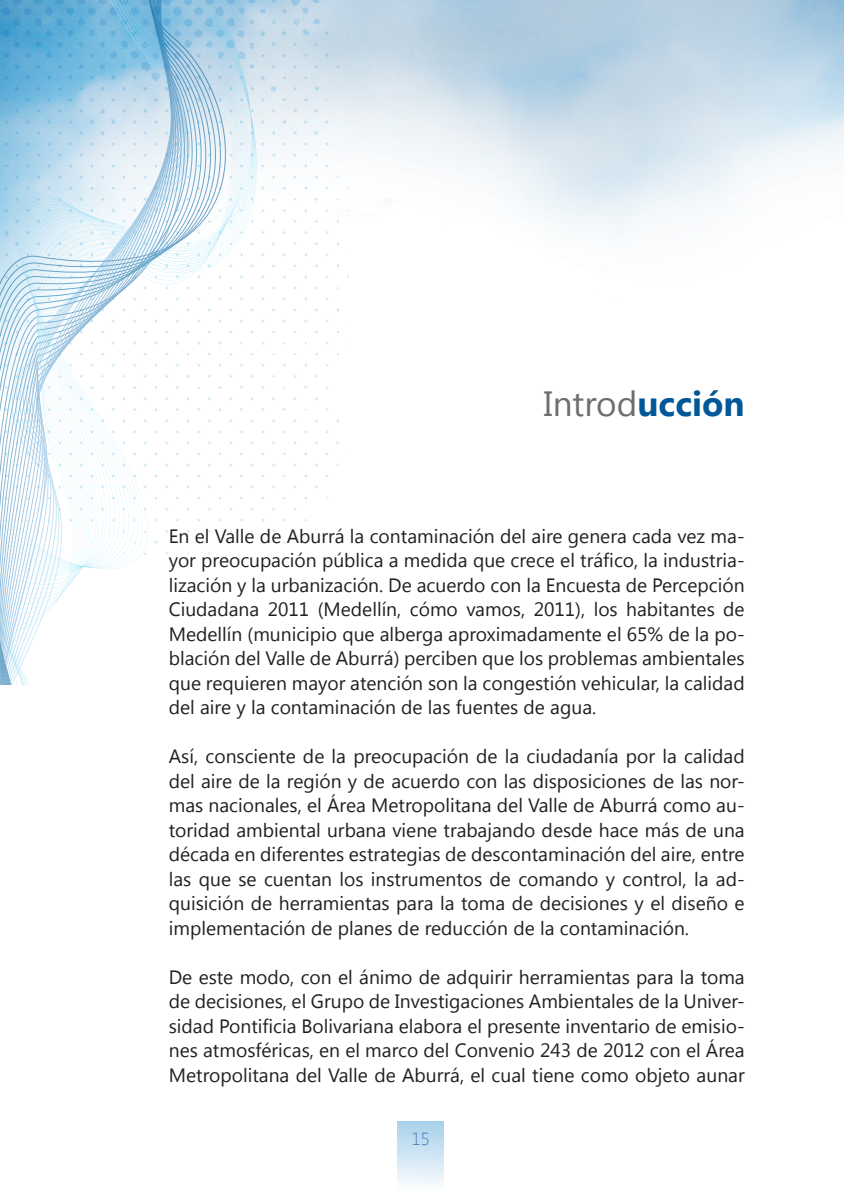
<style>
.page{position:relative;width:844px;height:1191px;background:#fff}
.page>*{position:absolute;margin:0;border:0;box-sizing:border-box;transform-origin:0 0}
.titulos_1{font:35px "Segoe UI";color:#6c6d70}
.texto_corrido{font:19.25px/24.5px "Segoe UI";color:#231f20;text-align:justify}
.t1{font:300 17.5px "Segoe UI";color:#4478b1}
.s1{font-weight:700;color:#015899}
</style>
<div class="page">
<svg style="left:293px;top:131px;width:4px;height:3px"></svg>
<svg style="left:313px;top:131px;width:5px;height:4px"></svg>
<svg style="left:303px;top:120px;width:4px;height:4px"></svg>
<svg style="left:282px;top:120px;width:4px;height:3px"></svg>
<svg style="left:304px;top:98px;width:4px;height:3px"></svg>
<svg style="left:282px;top:98px;width:4px;height:3px"></svg>
<svg style="left:293px;top:65px;width:4px;height:3px"></svg>
<svg style="left:304px;top:54px;width:4px;height:3px"></svg>
<svg style="left:313px;top:109px;width:5px;height:4px"></svg>
<svg style="left:293px;top:108px;width:4px;height:4px"></svg>
<svg style="left:315px;top:86px;width:5px;height:5px"></svg>
<svg style="left:272px;top:86px;width:4px;height:6px"></svg>
<svg style="left:314px;top:43px;width:4px;height:4px"></svg>
<svg style="left:325px;top:32px;width:4px;height:3px"></svg>
<svg style="left:272px;top:0;width:48px;height:37px;background:#c1d7e8"></svg>
<div style="left:397px;top:1121px;width:46px;height:70px;background:linear-gradient(to bottom,#a7d0eb,#fbfdfe)"></div>
<svg style="left:0;top:0;width:272px;height:544px"></svg>
<svg style="left:0;top:14px;width:257px;height:671px"></svg>
<p class="titulos_1" style="left:543px;top:379px;width:203px">Introd<span class="s1">ucción</span></p>
<p class="texto_corrido" style="left:169px;top:522px;width:577px">En el Valle de Aburrá la contaminación del aire genera cada vez ma&shy;yor preocupación pública a medida que crece el tráfico, la industria&shy;lización y la urbanización. De acuerdo con la Encuesta de Percepción Ciudadana 2011 (Medellín, cómo vamos, 2011), los habitantes de Medellín (municipio que alberga aproximadamente el 65% de la po&shy;blación del Valle de Aburrá) perciben que los problemas ambientales que requieren mayor atención son la congestión vehicular, la calidad del aire y la contaminación de las fuentes de agua.</p>
<p class="texto_corrido" style="left:169px;top:743px;width:577px">Así, consciente de la preocupación de la ciudadanía por la calidad del aire de la región y de acuerdo con las disposiciones de las nor&shy;mas nacionales, el Área Metropolitana del Valle de Aburrá como au&shy;toridad ambiental urbana viene trabajando desde hace más de una década en diferentes estrategias de descontaminación del aire, entre las que se cuentan los instrumentos de comando y control, la ad&shy;quisición de herramientas para la toma de decisiones y el diseño e implementación de planes de reducción de la contaminación.</p>
<p class="texto_corrido" style="left:169px;top:963px;width:577px">De este modo, con el ánimo de adquirir herramientas para la toma de decisiones, el Grupo de Investigaciones Ambientales de la Univer&shy;sidad Pontificia Bolivariana elabora el presente inventario de emisio&shy;nes atmosféricas, en el marco del Convenio 243 de 2012 con el Área Metropolitana del Valle de Aburrá, el cual tiene como objeto aunar</p>
<p class="t1" style="left:411px;top:1127px;width:20px">15</p>
</div>
